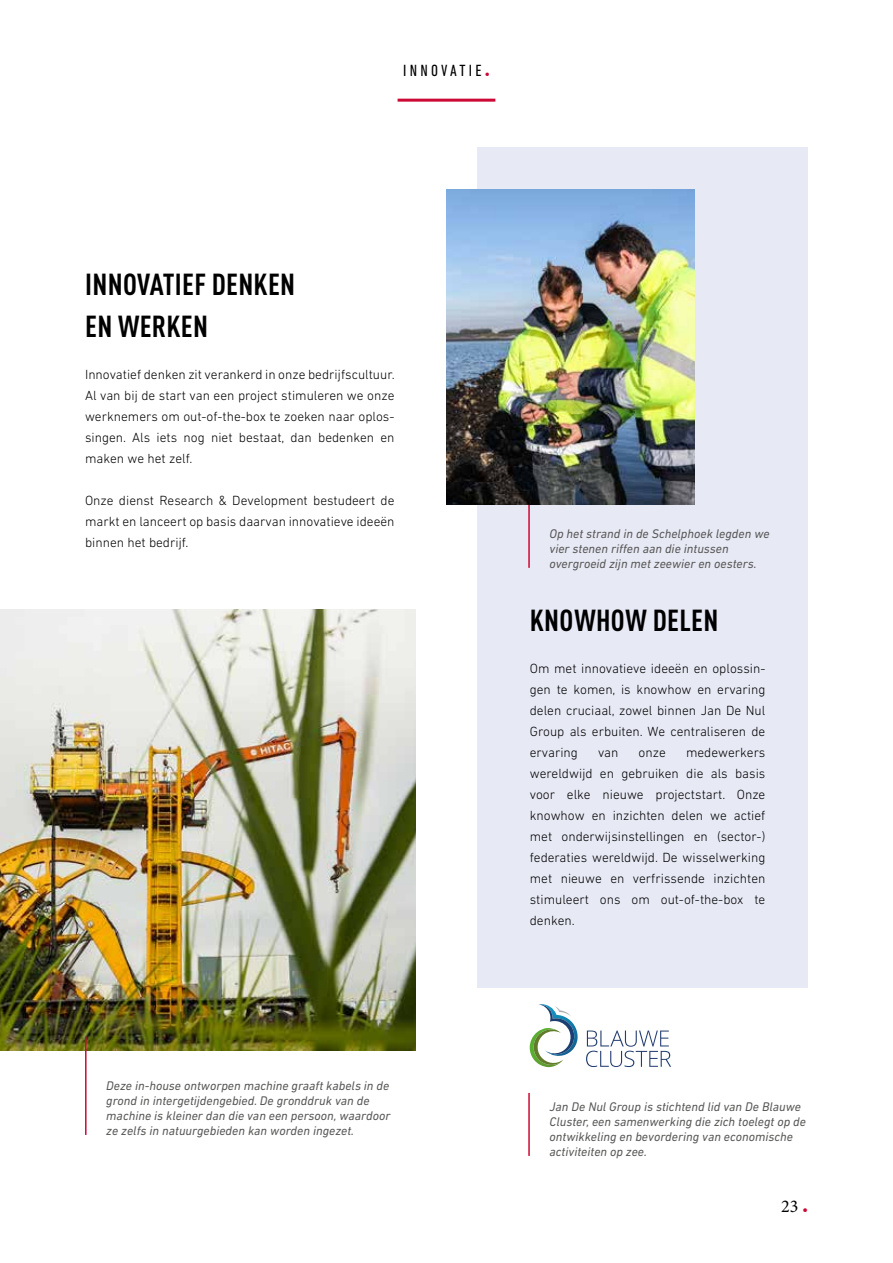
<style>
.page{position:relative;width:893px;height:1263px;background:#fff}
.page>*{position:absolute;margin:0;border:0;box-sizing:border-box;transform-origin:0 0}
.t1{font:700 condensed 30px/42px "DIN Pro";letter-spacing:.01em;color:#000}
.t2{font:18px "Minion Pro";color:#000}
.t3{font:condensed 16.5px "DIN Next LT Pro";letter-spacing:.2em;color:#000}
.t4{font:300 13.5px/21px "DIN Next LT Pro";color:#000;text-align:justify}
.t5{font:italic 12.75px/15px "DIN Next LT Pro";color:#575756}
.s1{font-family:"DIN Pro";font-weight:900;font-stretch:normal;color:#cc0935}
.s2{font-family:"DIN Pro";font-weight:900;color:#cc0935}
</style>
<div class="page">
<div style="left:477px;top:148px;width:331px;height:840px;background:#e7e9f5"></div>
<img style="left:446px;top:190px;width:248px;height:315px">
<img style="left:0;top:610px;width:416px;height:441px">
<hr style="left:85px;top:1037px;width:2px;height:98px;background:#cc0935">
<svg style="left:586px;top:1030px;width:85px;height:37px"></svg>
<svg style="left:530px;top:1004px;width:48px;height:63px"></svg>
<hr style="left:528px;top:505px;width:2px;height:63px;background:#cc0935">
<hr style="left:528px;top:1093px;width:2px;height:63px;background:#cc0935">
<hr style="left:398px;top:99px;width:97px;height:3px;background:#cc0935">
<p class="t3" style="left:403px;top:61px;width:88px">INNOVATIE<span class="s1">.</span></p>
<h1 class="t1" style="left:85px;top:261px;width:211px">INNOVATIEF DENKEN<br>EN WERKEN</h1>
<p class="t4" style="left:85px;top:364px;width:311px">Innovatief denken zit verankerd in onze bedrijfscultuur.<br>Al van bij de start van een project stimuleren we onze werknemers om out-of-the-box te zoeken naar oplos&shy;singen. Als iets nog niet bestaat, dan bedenken en maken we het zelf.</p>
<p class="t4" style="left:85px;top:490px;width:311px">Onze dienst Research &amp; Development bestudeert de markt en lanceert op basis daarvan innovatieve ideeën binnen het bedrijf.</p>
<p class="t5" style="left:106px;top:1078px;width:286px">Deze in-house ontworpen machine graaft kabels in de grond in intergetijdengebied. De gronddruk van de machine is kleiner dan die van een persoon, waardoor ze zelfs in natuurgebieden kan worden ingezet.</p>
<p class="t5" style="left:550px;top:526px;width:222px">Op het strand in de Schelphoek legden we vier stenen riffen aan die intussen overgroeid zijn met zeewier en oesters.</p>
<h1 class="t1" style="left:530px;top:597px;width:190px">KNOWHOW DELEN</h1>
<p class="t4" style="left:530px;top:658px;width:237px">Om met innovatieve ideeën en oplossin&shy;gen te komen, is knowhow en ervaring delen cruciaal, zowel binnen Jan De Nul Group als erbuiten. We centraliseren de ervaring</p>
<p class="t4" style="left:530px;top:742px;width:237px;text-indent:156px">medewerkers wereldwijd en gebruiken die als basis voor elke nieuwe projectstart. Onze knowhow en inzichten delen we actief met onderwijsinstellingen en (sector-) federaties wereldwijd. De wisselwerking met nieuwe en verfrissende inzichten stimuleert ons om out-of-the-box te denken.</p>
<p class="t4" style="left:598px;top:742px;width:22px">van</p>
<p class="t4" style="left:639px;top:742px;width:29px">onze</p>
<p class="t5" style="left:550px;top:1099px;width:258px">Jan De Nul Group is stichtend lid van De Blauwe Cluster, een samenwerking die zich toelegt op de ontwikkeling en bevordering van economische activiteiten op zee.</p>
<h2 class="t2" style="left:781px;top:1194px;width:28px">23 <span class="s2">.</span></h2>
</div>
